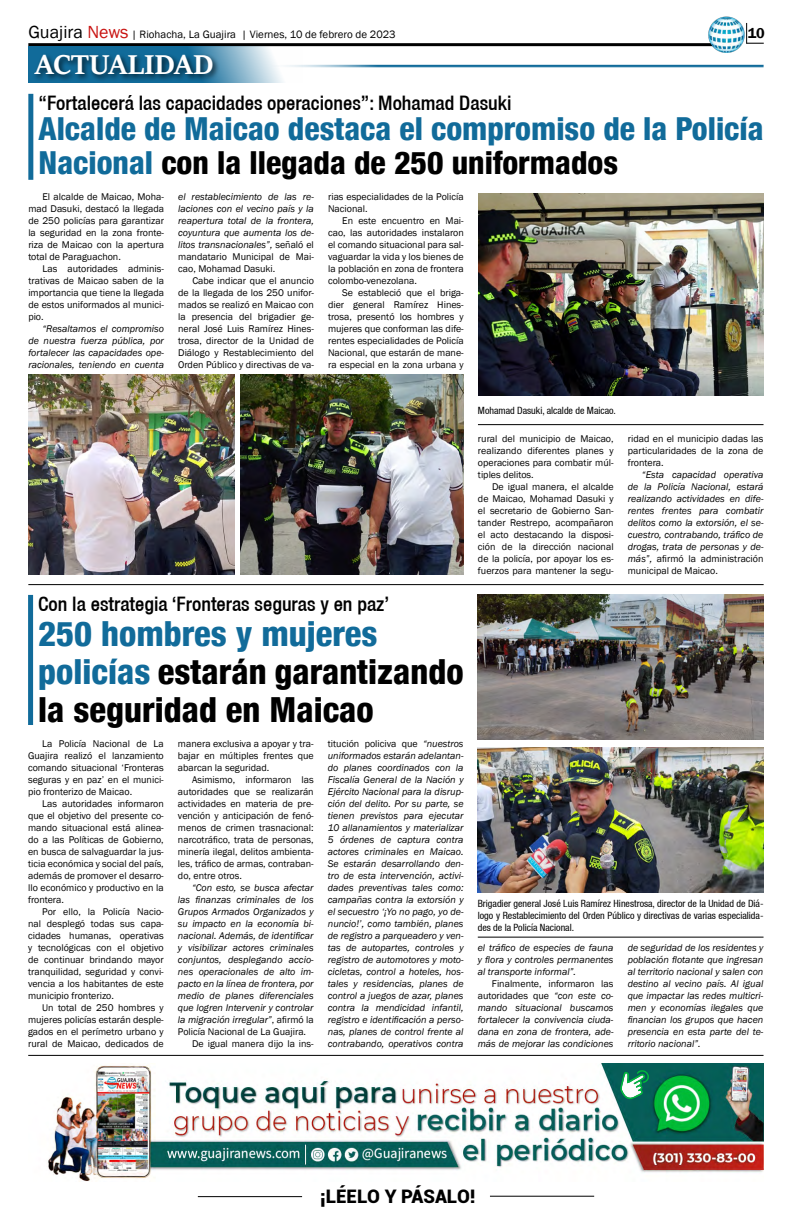
<style>
.page{position:relative;width:792px;height:1224px;background:#fff}
.page>*{position:absolute;margin:0;border:0;box-sizing:border-box;transform-origin:0 0}
.t1{font:800 condensed 34.6px/38.1px "Helvetica 87";color:#000}
.t2{font:800 condensed 31.7px/34.9px "Helvetica 87";color:#116b9a}
.t3{font:700 30px "Sitka Heading";color:#fff}
.t4{font:500 condensed 20px "Helvetica 67";color:#000}
.t5{font:900 18.7px "Roboto";color:#000}
.t6{font:600 14.7px "Franklin Gothic";color:#000}
.t7{font:11px "Franklin Gothic";color:#000}
.t8{font:10px/12px "Franklin Gothic";color:#000;text-align:justify}
.t9{font:italic 10px/12px "Franklin Gothic";color:#000;text-align:justify}
.t10{font:condensed 10px/12px "Helvetica 57";color:#000;text-align:justify}
.s1{font-size:18px}
.s2{font-size:18px;color:#c91311}
.s3{color:#000}
.s4{font-style:normal}
.s5{color:#116b9a}
</style>
<div class="page">
<hr style="left:198px;top:1196px;width:104px;height:1px;background:#000">
<hr style="left:490px;top:1196px;width:104px;height:1px;background:#000">
<hr style="left:28px;top:43px;width:688px;height:3px;background:#000">
<img style="left:708px;top:16px;width:37px;height:37px">
<svg style="left:746px;top:23px;width:18px;height:21px"></svg>
<svg style="left:28px;top:46px;width:275px;height:37px"></svg>
<div style="left:31px;top:52px;width:189px;height:30px;background:#000;opacity:.75"></div>
<hr style="left:264px;top:65px;width:500px;height:3px;background:#116b9a">
<div style="left:28px;top:94px;width:5px;height:86px;background:#116b9a"></div>
<hr style="left:28px;top:584px;width:736px;height:1px;background:#000">
<img style="left:478px;top:193px;width:286px;height:203px">
<img style="left:240px;top:374px;width:224px;height:200px">
<div style="left:28px;top:595px;width:5px;height:130px;background:#116b9a"></div>
<img style="left:478px;top:595px;width:286px;height:145px">
<img style="left:478px;top:748px;width:285px;height:145px">
<hr style="left:478px;top:937px;width:286px;height:1px;background:#000">
<hr style="left:28px;top:1055px;width:736px;height:1px;background:#000">
<img style="left:48px;top:1063px;width:716px;height:118px">
<svg style="left:620px;top:1069px;width:29px;height:32px"></svg>
<img style="left:28px;top:374px;width:206px;height:200px">
<hr style="left:478px;top:424px;width:286px;height:1px;background:#000">
<p class="t7" style="left:28px;top:28px;width:369px"><span class="s1">Guajira</span> <span class="s2">News</span> | Riohacha, La Guajira | Viernes, 10 de febrero de 2023</p>
<h3 class="t6" style="left:748px;top:24px;width:19px">10</h3>
<h3 class="t3" style="left:35px;top:42px;width:179px">ACTUALIDAD</h3>
<h3 class="t4" style="left:39px;top:91px;width:475px">“Fortalecerá las capacidades operaciones”: Mohamad Dasuki</h3>
<h2 class="t2" style="left:39px;top:110px;width:727px">Alcalde de Maicao destaca el compromiso de la Policía<br>Nacional <span class="s3">con la llegada de 250 uniformados</span></h2>
<p class="t8" style="left:28px;top:191px;width:137px;text-indent:14px">El alcalde de Maicao, Moha&shy;mad Dasuki, destacó la llegada de 250 policías para garantizar la seguridad en la zona fronte&shy;riza de Maicao con la apertura total de Paraguachon.</p>
<p class="t8" style="left:28px;top:263px;width:137px;text-indent:14px">Las autoridades adminis&shy;trativas de Maicao saben de la importancia que tiene la llegada de estos uniformados al munici&shy;pio.</p>
<p class="t9" style="left:28px;top:323px;width:137px;text-indent:14px">“Resaltamos el compromiso de nuestra fuerza pública, por fortalecer las capacidades ope&shy;racionales, teniendo en cuenta</p>
<p class="t9" style="left:178px;top:191px;width:137px">el restablecimiento de las re&shy;laciones con el vecino país y la reapertura total de la frontera, coyuntura que aumenta los de&shy;litos transnacionales”, <span class="s4">señaló el mandatario Municipal de Mai&shy;cao, Mohamad Dasuki.</span></p>
<p class="t8" style="left:178px;top:275px;width:137px;text-indent:14px">Cabe indicar que el anuncio de la llegada de los 250 unifor&shy;mados se realizó en Maicao con la presencia del brigadier ge&shy;neral José Luis Ramírez Hines&shy;trosa, director de la Unidad de Diálogo y Restablecimiento del Orden Público y directivas de va-</p>
<p class="t8" style="left:328px;top:191px;width:137px">rias especialidades de la Policía<br>Nacional.</p>
<p class="t8" style="left:328px;top:215px;width:137px;text-indent:14px">En este encuentro en Mai&shy;cao, las autoridades instalaron el comando situacional para sal&shy;vaguardar la vida y los bienes de la población en zona de frontera colombo-venezolana.</p>
<p class="t8" style="left:328px;top:287px;width:137px;text-indent:14px">Se estableció que el briga&shy;dier general Ramírez Hines&shy;trosa, presentó los hombres y mujeres que conforman las dife&shy;rentes especialidades de Policía Nacional, que estarán de mane&shy;ra especial en la zona urbana y</p>
<h3 class="t4" style="left:38px;top:592px;width:352px">Con la estrategia ‘Fronteras seguras y en paz’</h3>
<h1 class="t1" style="left:38px;top:614px;width:427px"><span class="s5">250 hombres y mujeres policías</span> estarán garantizando la seguridad en Maicao</h1>
<p class="t8" style="left:28px;top:738px;width:137px;text-indent:14px">La Policía Nacional de La Guajira realizó el lanzamiento comando situacional ‘Fronteras seguras y en paz’ en el munici&shy;pio fronterizo de Maicao.</p>
<p class="t8" style="left:28px;top:798px;width:137px;text-indent:14px">Las autoridades informaron que el objetivo del presente co&shy;mando situacional está alinea&shy;do a las Políticas de Gobierno, en busca de salvaguardar la jus&shy;ticia económica y social del país, además de promover el desarro&shy;llo económico y productivo en la frontera.</p>
<p class="t8" style="left:28px;top:906px;width:137px;text-indent:14px">Por ello, la Policía Nacio&shy;nal desplegó todas sus capa&shy;cidades humanas, operativas y tecnológicas con el objetivo de continuar brindando mayor tranquilidad, seguridad y convi&shy;vencia a los habitantes de este municipio fronterizo.</p>
<p class="t8" style="left:28px;top:1002px;width:137px;text-indent:14px">Un total de 250 hombres y mujeres policías estarán desple&shy;gados en el perímetro urbano y rural de Maicao, dedicados de</p>
<p class="t8" style="left:178px;top:738px;width:137px">manera exclusiva a apoyar y tra&shy;bajar en múltiples frentes que abarcan la seguridad.</p>
<p class="t8" style="left:178px;top:774px;width:137px;text-indent:14px">Asimismo, informaron las autoridades que se realizarán actividades en materia de pre&shy;vención y anticipación de fenó&shy;menos de crimen trasnacional: narcotráfico, trata de personas, minería ilegal, delitos ambienta&shy;les, tráfico de armas, contraban&shy;do, entre otros.</p>
<p class="t9" style="left:192px;top:882px;width:123px">“Con esto, se busca afectar</p>
<p class="t9" style="left:178px;top:894px;width:137px">las finanzas criminales de los</p>
<p class="t9" style="left:178px;top:906px;width:137px">Grupos Armados Organizados y</p>
<p class="t9" style="left:178px;top:918px;width:137px">su impacto en la economía bi-</p>
<p class="t9" style="left:178px;top:930px;width:137px">nacional. Además, de identificar</p>
<p class="t9" style="left:178px;top:942px;width:137px">y visibilizar actores criminales</p>
<p class="t9" style="left:178px;top:954px;width:137px">conjuntos, desplegando accio-</p>
<p class="t9" style="left:178px;top:966px;width:137px">nes operacionales de alto im-</p>
<p class="t9" style="left:178px;top:978px;width:137px">pacto en la línea de frontera, por</p>
<p class="t9" style="left:178px;top:990px;width:137px">medio de planes diferenciales</p>
<p class="t9" style="left:178px;top:1002px;width:137px">que logren Intervenir y controlar</p>
<p class="t9" style="left:178px;top:1014px;width:137px">la migración irregular”<span class="s4">, afirmó la</span></p>
<p class="t8" style="left:178px;top:1026px;width:130px">Policía Nacional de La Guajira.</p>
<p class="t8" style="left:192px;top:1038px;width:123px">De igual manera dijo la ins-</p>
<p class="t9" style="left:328px;top:738px;width:137px"><span class="s4">titución policiva que</span> “nuestros uniformados estarán adelantan&shy;do planes coordinados con la Fiscalía General de la Nación y Ejército Nacional para la disrup&shy;ción del delito. Por su parte, se tienen previstos para ejecutar 10 allanamientos y materializar 5 órdenes de captura contra actores criminales en Maicao.<br>Se estarán desarrollando den&shy;tro de esta intervención, activi&shy;dades preventivas tales como: campañas contra la extorsión y el secuestro ‘¡Yo no pago, yo de&shy;nuncio!’, como también, planes de registro a parqueadero y ven&shy;tas de autopartes, controles y registro de automotores y moto&shy;cicletas, control a hoteles, hos&shy;tales y residencias, planes de control a juegos de azar, planes contra la mendicidad infantil, registro e identificación a perso&shy;nas, planes de control frente al contrabando, operativos contra</p>
<p class="t10" style="left:478px;top:405px;width:140px">Mohamad Dasuki, alcalde de Maicao.</p>
<p class="t8" style="left:478px;top:433px;width:137px">rural del municipio de Maicao, realizando diferentes planes y operaciones para combatir múl&shy;tiples delitos.</p>
<p class="t8" style="left:478px;top:481px;width:137px;text-indent:14px">De igual manera, el alcalde de Maicao, Mohamad Dasuki y el secretario de Gobierno San&shy;tander Restrepo, acompañaron el acto destacando la disposi&shy;ción de la dirección nacional de la policía, por apoyar los es&shy;fuerzos para mantener la segu-</p>
<p class="t8" style="left:628px;top:433px;width:137px">ridad en el municipio dadas las particularidades de la zona de frontera.</p>
<p class="t9" style="left:628px;top:469px;width:137px;text-indent:14px">“Esta capacidad operativa de la Policía Nacional, estará realizando actividades en dife&shy;rentes frentes para combatir delitos como la extorsión, el se&shy;cuestro, contrabando, tráfico de drogas, trata de personas y de&shy;más”, <span class="s4">afirmó la administración municipal de Maicao.</span></p>
<p class="t10" style="left:478px;top:897px;width:287px">Brigadier general José Luis Ramírez Hinestrosa, director de la Unidad de Diá&shy;logo y Restablecimiento del Orden Público y directivas de varias especialida&shy;des de la Policía Nacional.</p>
<p class="t9" style="left:478px;top:942px;width:137px">el tráfico de especies de fauna y flora y controles permanentes al transporte informal”.</p>
<p class="t9" style="left:478px;top:978px;width:137px;text-indent:14px"><span class="s4">Finalmente, informaron las autoridades que</span> “con este co&shy;mando situacional buscamos fortalecer la convivencia ciuda&shy;dana en zona de frontera, ade&shy;más de mejorar las condiciones</p>
<p class="t9" style="left:628px;top:942px;width:137px">de seguridad de los residentes y población flotante que ingresan al territorio nacional y salen con destino al vecino país. Al igual que impactar las redes multicri&shy;men y economías ilegales que financian los grupos que hacen presencia en esta parte del te&shy;rritorio nacional”.</p>
<h3 class="t5" style="left:320px;top:1183px;width:157px">¡LÉELO Y PÁSALO!</h3>
</div>
